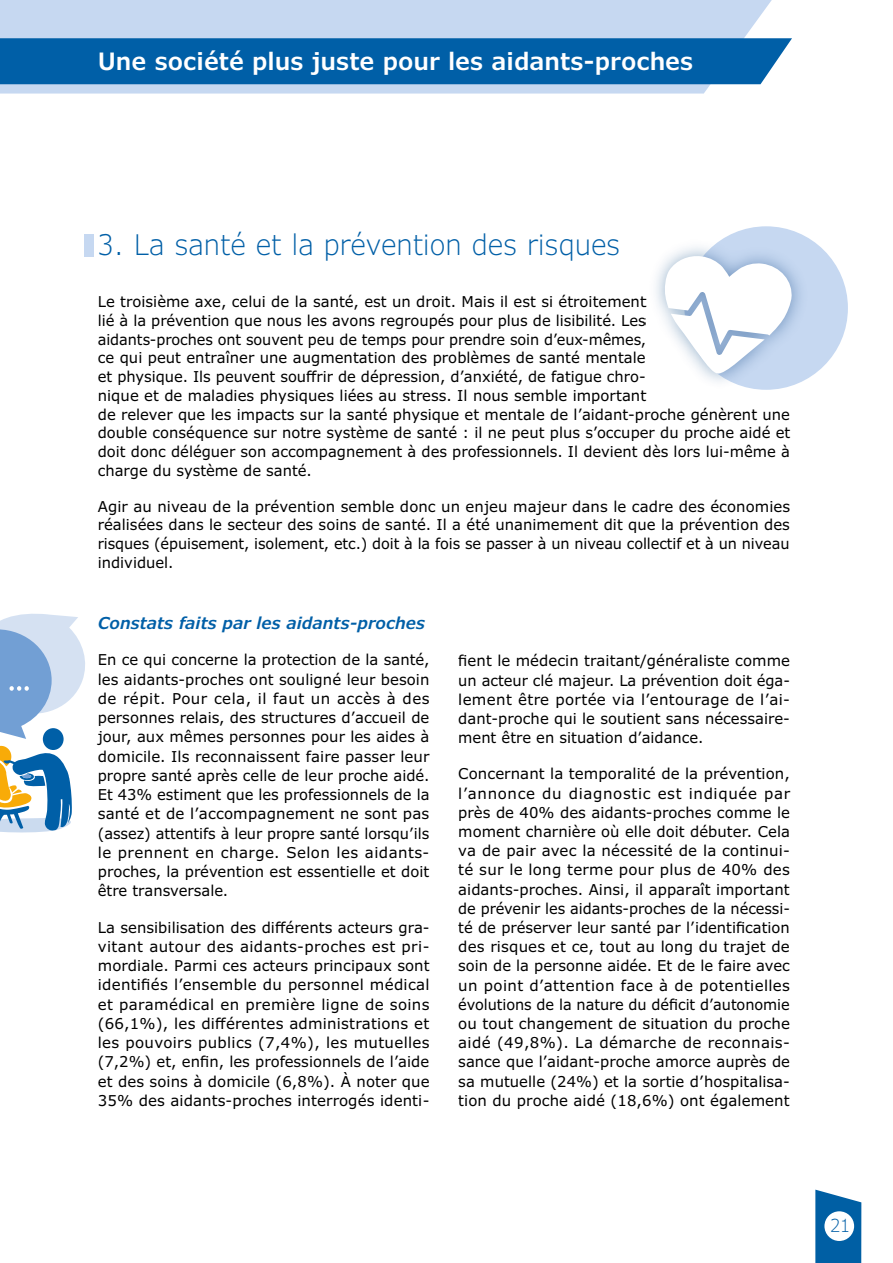
<style>
.page{position:relative;width:893px;height:1263px;background:#fff}
.page>*{position:absolute;margin:0;border:0;box-sizing:border-box;transform-origin:0 0}
.t1{font:300 28.5px "Verdana Pro";color:#005fa7}
.t2{font:600 24px "Verdana Pro";color:#fff}
.t3{font:300 18px "Verdana Pro";color:#005fa7}
.t4{font:italic 600 16.5px "Verdana Pro";color:#005fa7}
.t5{font:15px/19.2px "Verdana Pro";color:#000;text-align:justify}
</style>
<div class="page">
<svg style="left:0;top:0;width:772px;height:94px;background:#c7d8f1"></svg>
<svg style="left:815px;top:1189px;width:46px;height:74px;background:#2173af"></svg>
<div style="left:824px;top:1211px;width:30px;height:30px;background:#fff;border-radius:50%"></div>
<div style="left:0;top:38px;width:792px;height:46px;background:#005fa7"></div>
<svg style="left:0;top:614px;width:85px;height:218px"></svg>
<div style="left:84px;top:234px;width:10px;height:23px;background:#c6d8f1"></div>
<div style="left:684px;top:226px;width:164px;height:164px;background:#c6d8f1;border-radius:50%"></div>
<img style="left:656px;top:232px;width:158px;height:158px">
<svg style="left:664px;top:255px;width:129px;height:120px"></svg>
<h2 class="t2" style="left:98px;top:46px;width:597px">Une société plus juste pour les aidants-proches</h2>
<h1 class="t1" style="left:98px;top:227px;width:524px">3. La santé et la prévention des risques</h1>
<p class="t5" style="left:98px;top:292px;width:694px;line-height:18.8px;text-align:left">Le troisième axe, celui de la santé, est un droit. Mais il est si étroitement<br>lié à la prévention que nous les avons regroupés pour plus de lisibilité. Les<br>aidants-proches ont souvent peu de temps pour prendre soin d’eux-mêmes,<br>ce qui peut entraîner une augmentation des problèmes de santé mentale<br>et physique. Ils peuvent souffrir de dépression, d’anxiété, de fatigue chro-<br>nique et de maladies physiques liées au stress. Il nous semble important<br>de relever que les impacts sur la santé physique et mentale de l’aidant-proche génèrent une double conséquence sur notre système de santé : il ne peut plus s’occuper du proche aidé et doit donc déléguer son accompagnement à des professionnels. Il devient dès lors lui-même à charge du système de santé.</p>
<p class="t5" style="left:98px;top:497px;width:694px;line-height:18.8px">Agir au niveau de la prévention semble donc un enjeu majeur dans le cadre des économies réalisées dans le secteur des soins de santé. Il a été unanimement dit que la prévention des risques (épuisement, isolement, etc.) doit à la fois se passer à un niveau collectif et à un niveau individuel.</p>
<p class="t4" style="left:98px;top:612px;width:329px">Constats faits par les aidants-proches</p>
<p class="t5" style="left:98px;top:651px;width:333px">En ce qui concerne la protection de la santé, les aidants-proches ont souligné leur besoin de répit. Pour cela, il faut un accès à des personnes relais, des structures d’accueil de jour, aux mêmes personnes pour les aides à domicile. Ils reconnaissent faire passer leur propre santé après celle de leur proche aidé.<br>Et 43% estiment que les professionnels de la santé et de l’accompagnement ne sont pas (assez) attentifs à leur propre santé lorsqu’ils le prennent en charge. Selon les aidants&shy;proches, la prévention est essentielle et doit être transversale.</p>
<p class="t5" style="left:98px;top:918px;width:333px">La sensibilisation des différents acteurs gra&shy;vitant autour des aidants-proches est pri&shy;mordiale. Parmi ces acteurs principaux sont identifiés l’ensemble du personnel médical et paramédical en première ligne de soins (66,1%), les différentes administrations et les pouvoirs publics (7,4%), les mutuelles (7,2%) et, enfin, les professionnels de l’aide et des soins à domicile (6,8%). À noter que 35% des aidants-proches interrogés identi-</p>
<p class="t5" style="left:458px;top:651px;width:333px">fient le médecin traitant/généraliste comme un acteur clé majeur. La prévention doit éga&shy;lement être portée via l’entourage de l’ai&shy;dant-proche qui le soutient sans nécessaire&shy;ment être en situation d’aidance.</p>
<p class="t5" style="left:458px;top:764px;width:333px">Concernant la temporalité de la prévention, l’annonce du diagnostic est indiquée par près de 40% des aidants-proches comme le moment charnière où elle doit débuter. Cela va de pair avec la nécessité de la continui&shy;té sur le long terme pour plus de 40% des aidants-proches. Ainsi, il apparaît important de prévenir les aidants-proches de la nécessi&shy;té de préserver leur santé par l’identification des risques et ce, tout au long du trajet de soin de la personne aidée. Et de le faire avec un point d’attention face à de potentielles évolutions de la nature du déficit d’autonomie ou tout changement de situation du proche aidé (49,8%). La démarche de reconnais&shy;sance que l’aidant-proche amorce auprès de sa mutuelle (24%) et la sortie d’hospitalisa&shy;tion du proche aidé (18,6%) ont également</p>
<p class="t3" style="left:831px;top:1214px;width:21px">21</p>
</div>
